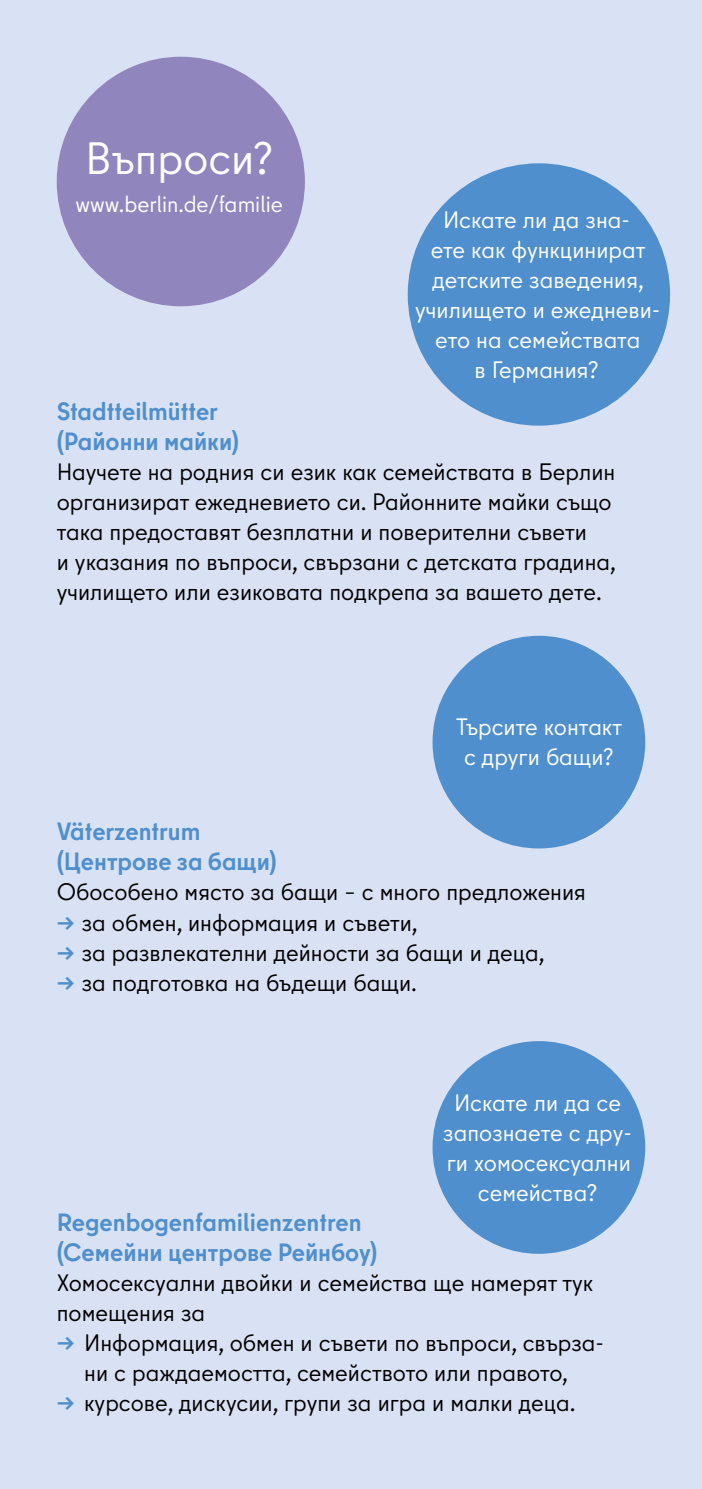
<style>
.page{position:relative;width:702px;height:1489px;background:#fff}
.page>*{position:absolute;margin:0;border:0;box-sizing:border-box;transform-origin:0 0}
.S1{font:45.25px "Berlin Type";color:#fff}
._3a{font:700 25px/30px "Berlin Type";color:#4f8fcd}
.Intro_15_5_pt{font:23.75px/30px "Berlin Type";color:#000}
.Intro_15_5_pt-2{font:23.75px/30px "Berlin Type";color:#fff;text-align:center}
.S1-2{font:22.75px "Berlin Type";color:#fff}
.s1{font-weight:700;color:#4f8fcd}
</style>
<div class="page">
<div style="left:0;top:0;width:702px;height:1488px;background:#d9e2f4"></div>
<div style="left:57px;top:57px;width:248px;height:249px;background:#9185be;border-radius:50%"></div>
<div style="left:407px;top:163px;width:263px;height:262px;background:#4f8fcd;border-radius:50%"></div>
<div style="left:432px;top:635px;width:213px;height:213px;background:#4f8fcd;border-radius:50%"></div>
<div style="left:432px;top:1041px;width:213px;height:212px;background:#4f8fcd;border-radius:50%"></div>
<p class="S1" style="left:85px;top:130px;width:190px">Въпроси?</p>
<p class="S1-2" style="left:76px;top:190px;width:209px">www.berlin.de/familie</p>
<p class="Intro_15_5_pt-2" style="left:415px;top:205px;width:247px">Искате ли да зна-<br>ете как функцинират детските заведения, училището и ежедневи&shy;ето на семействата<br>в Германия?</p>
<p class="_3a" style="left:57px;top:396px;width:184px">Stadtteilmütter (Районни майки)</p>
<p class="Intro_15_5_pt" style="left:57px;top:457px;width:561px">Научете на родния си език как семействата в Берлин организират ежедневието си. Районните майки също така предоставят безплатни и поверителни съвети<br>и указания по въпроси, свързани с детската градина, училището или езиковата подкрепа за вашето дете.</p>
<p class="Intro_15_5_pt-2" style="left:456px;top:712px;width:167px">Търсите контакт с други бащи?</p>
<p class="_3a" style="left:57px;top:816px;width:221px">Väterzentrum (Центрове за бащи)</p>
<p class="Intro_15_5_pt" style="left:57px;top:877px;width:530px">Обособено място за бащи – с много предложения</p>
<p class="Intro_15_5_pt" style="left:57px;top:907px;width:362px"><span class="s1">→</span> за обмен, информация и съвети,</p>
<p class="Intro_15_5_pt" style="left:57px;top:937px;width:489px"><span class="s1">→</span> за развлекателни дейности за бащи и деца,</p>
<p class="Intro_15_5_pt" style="left:57px;top:967px;width:362px"><span class="s1">→</span> за подготовка на бъдещи бащи.</p>
<p class="Intro_15_5_pt-2" style="left:443px;top:1087px;width:190px">Искате ли да се запознаете с дру&shy;ги хомосексуални семейства?</p>
<p class="_3a" style="left:57px;top:1206px;width:322px">Regenbogenfamilienzentren (Семейни центрове Рейнбоу)</p>
<p class="Intro_15_5_pt" style="left:57px;top:1267px;width:538px">Хомосексуални двойки и семейства ще намерят тук помещения за</p>
<p class="Intro_15_5_pt" style="left:57px;top:1327px;width:548px;text-align:center"><span class="s1">→</span> Информация, обмен и съвети по въпроси, свърза&shy;ни с раждаемостта, семейството или правото,</p>
<p class="Intro_15_5_pt" style="left:57px;top:1387px;width:520px"><span class="s1">→</span> курсове, дискусии, групи за игра и малки деца.</p>
</div>
